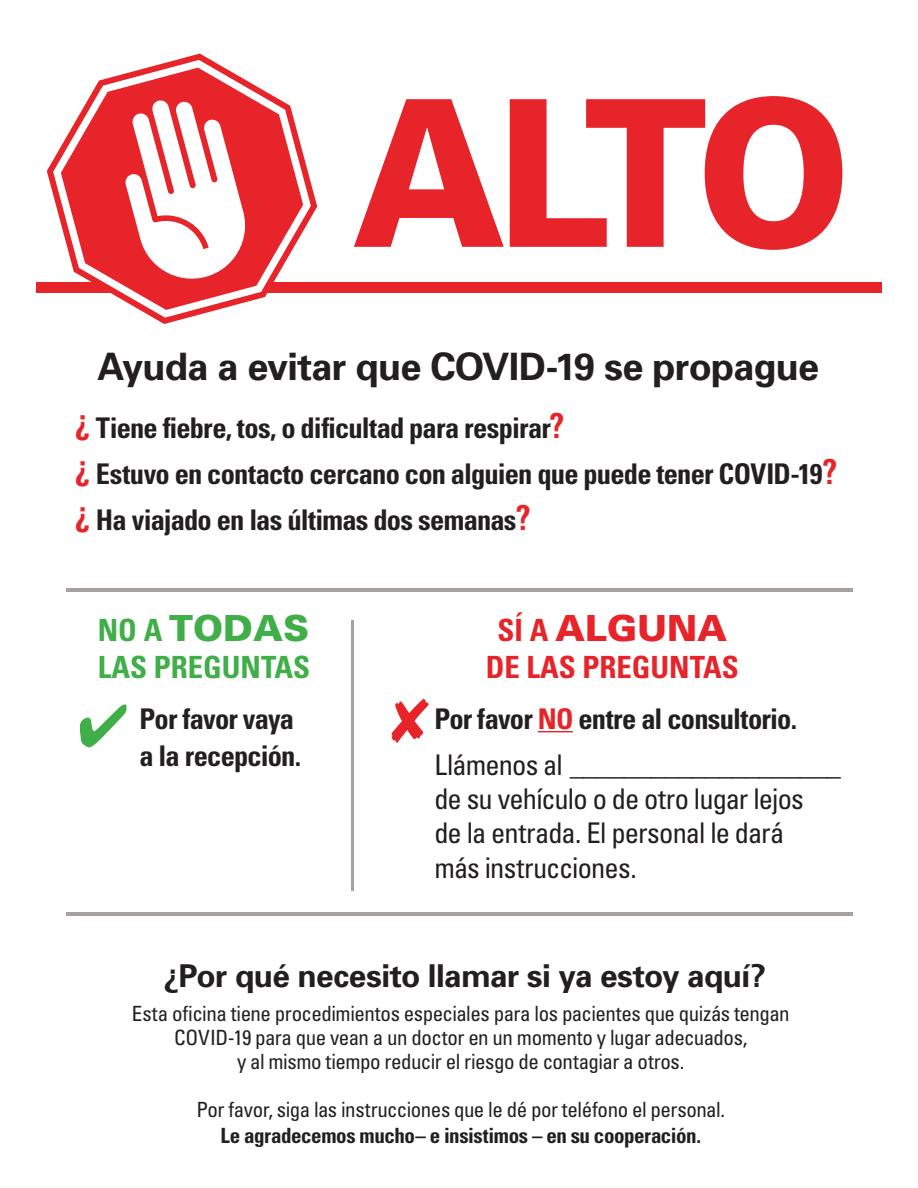
<style>
.page{position:relative;width:918px;height:1188px;background:#fff}
.page>*{position:absolute;margin:0;border:0;box-sizing:border-box;transform-origin:0 0}
.t1{font:900 204.45px "Univers";color:#e62429;scale:.9 1}
.t2{font:700 37.8px "Univers";letter-spacing:-.02em;color:#231f20}
.t3{font:900 36px "Univers";color:#e62429}
.t4{font:900 36px "Univers";color:#40ae49}
.t5{font:700 31.5px "Univers";letter-spacing:-.02em;color:#231f20}
.t6{font:700 condensed 30.6px "Univers";color:#e62429}
.t7{font:700 condensed 30.6px "Univers";color:#40ae49}
.body{font:700 condensed 28.5px "Univers";letter-spacing:-.03em;color:#231f20}
.body-2{font:condensed 28.5px "Univers";letter-spacing:-.03em;color:#231f20}
.t8{font:condensed 21px "Univers";letter-spacing:-.025em;color:#231f20}
.t9{font:700 condensed 21px "Univers";letter-spacing:-.02em;color:#231f20}
.s1{font-size:34.5px;color:#e62429}
.s2{font-weight:700;font-stretch:condensed;font-size:30.6px}
.s3{color:#e62429}
</style>
<div class="page">
<div style="left:36px;top:283px;width:846px;height:10px;background:#e62429"></div>
<hr style="left:538px;top:731px;width:35px;height:1px;background:#e62429">
<svg style="left:47px;top:54px;width:270px;height:270px"></svg>
<svg style="left:61px;top:68px;width:242px;height:242px;fill:#e62429"></svg>
<svg style="left:125px;top:100px;width:126px;height:184px"></svg>
<hr style="left:66px;top:588px;width:786px;height:3px;background:#a7a2a0">
<hr style="left:66px;top:912px;width:786px;height:3px;background:#a7a2a0">
<hr style="left:351px;top:620px;width:2px;height:270px;background:#a7a2a0">
<p class="t1" style="left:352px;top:47px;width:555px">ALTO</p>
<p class="t2" style="left:97px;top:344px;width:724px">Ayuda a evitar que COVID-19 se propague</p>
<p class="body" style="left:75px;top:410px;width:491px"><sup>¿</sup> Tiene fiebre, tos, o dificultad para respirar<span class="s1">?</span></p>
<p class="body" style="left:75px;top:456px;width:764px"><sup>¿</sup> Estuvo en contacto cercano con alguien que puede tener COVID-19<span class="s1">?</span></p>
<p class="body" style="left:75px;top:502px;width:458px"><sup>¿</sup> Ha viajado en las últimas dos semanas<span class="s1">?</span></p>
<p class="t4" style="left:98px;top:606px;width:213px"><span class="s2">NO A</span> TODAS</p>
<p class="t7" style="left:98px;top:648px;width:214px">LAS PREGUNTAS</p>
<p class="body" style="left:140px;top:701px;width:156px">Por favor vaya</p>
<p class="body" style="left:140px;top:738px;width:163px">a la recepción.</p>
<p class="t3" style="left:497px;top:606px;width:231px"><span class="s2">SÍ A</span> ALGUNA</p>
<p class="t6" style="left:486px;top:648px;width:255px">DE LAS PREGUNTAS</p>
<p class="body" style="left:434px;top:701px;width:364px">Por favor <span class="s3">NO</span> entre al consultorio.</p>
<p class="body-2" style="left:434px;top:747px;width:408px">Llámenos al ____________________</p>
<p class="body-2" style="left:434px;top:781px;width:371px">de su vehículo o de otro lugar lejos</p>
<p class="body-2" style="left:434px;top:815px;width:352px">de la entrada. El personal le dará</p>
<p class="body-2" style="left:434px;top:849px;width:204px">más instrucciones.</p>
<p class="t5" style="left:164px;top:957px;width:604px">¿Por qué necesito llamar si ya estoy aquí?</p>
<p class="t8" style="left:132px;top:1001px;width:659px">Esta oficina tiene procedimientos especiales para los pacientes que quizás tengan</p>
<p class="t8" style="left:174px;top:1025px;width:575px">COVID-19 para que vean a un doctor en un momento y lugar adecuados,</p>
<p class="t8" style="left:237px;top:1049px;width:449px">y al mismo tiempo reducir el riesgo de contagiar a otros.</p>
<p class="t8" style="left:196px;top:1097px;width:530px">Por favor, siga las instrucciones que le dé por teléfono el personal.</p>
<p class="t9" style="left:221px;top:1122px;width:482px">Le agradecemos mucho– e insistimos – en su cooperación.</p>
</div>
